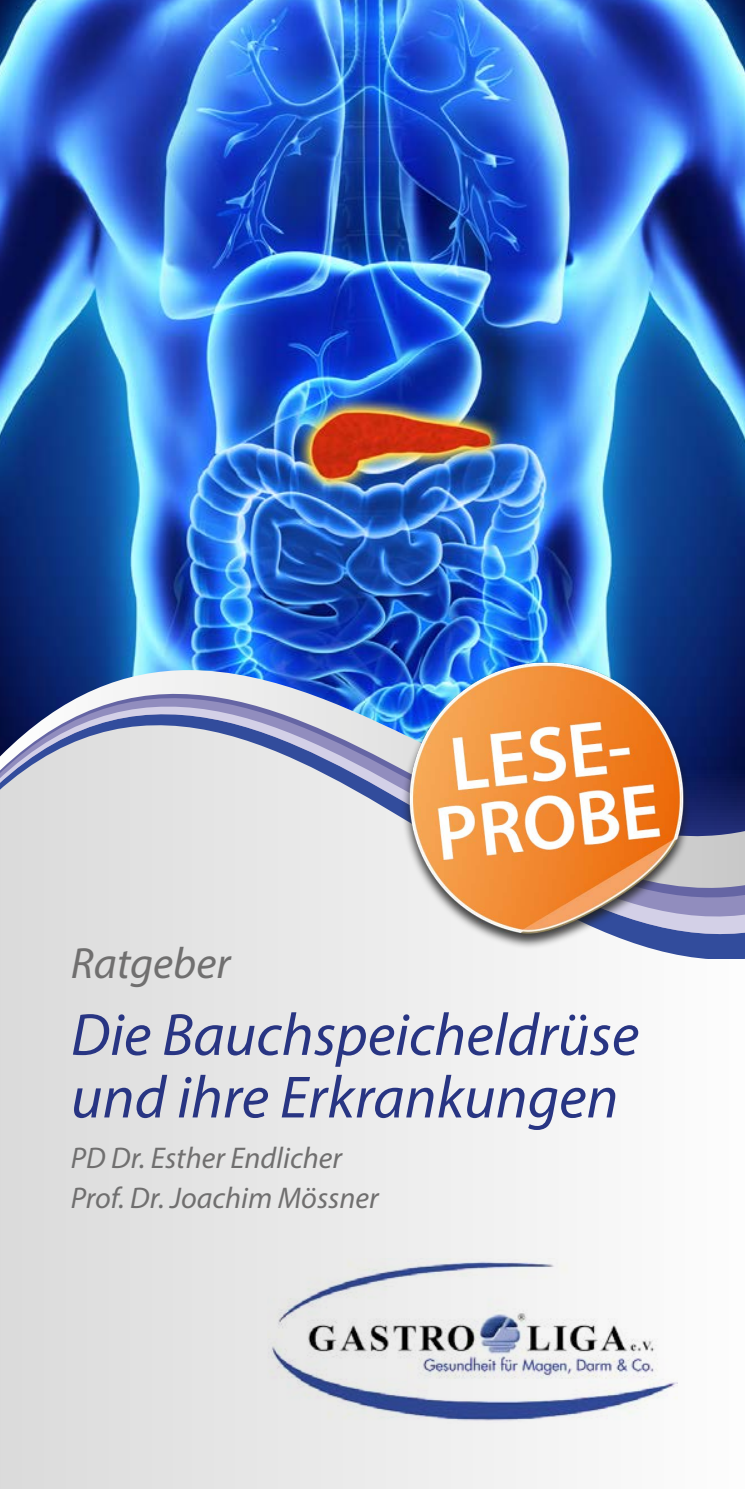
<style>
.page{position:relative;width:745px;height:1489px;background:#fff}
.page>*{position:absolute;margin:0;border:0;box-sizing:border-box;transform-origin:0 0}
.t1{font:italic 60px/62.5px "Myriad Pro";color:#283583}
.t2{font:italic 44px "Myriad Pro";color:#706f6f}
.t3{font:italic 30px/40px "Myriad Pro";color:#706f6f}
</style>
<div class="page">
<div style="left:0;top:682px;width:744px;height:806px;background:linear-gradient(to right,#dadada,#fdfdfd)"></div>
<img style="left:0;top:0;width:744px;height:563px">
<img style="left:267px;top:1258px;width:410px;height:164px">
<img style="left:0;top:563px;width:744px;height:395px">
<svg style="left:0;top:630px;width:744px;height:271px;background:#a6b3d0"></svg>
<img style="left:386px;top:636px;width:356px;height:323px">
<h2 class="t2" style="left:71px;top:936px;width:161px">Ratgeber</h2>
<h1 class="t1" style="left:71px;top:1002px;width:569px">Die Bauchspeicheldrüse und ihre Erkrankungen</h1>
<p class="t3" style="left:71px;top:1137px;width:309px">PD Dr. Esther Endlicher<br>Prof. Dr. Joachim Mössner</p>
</div>
